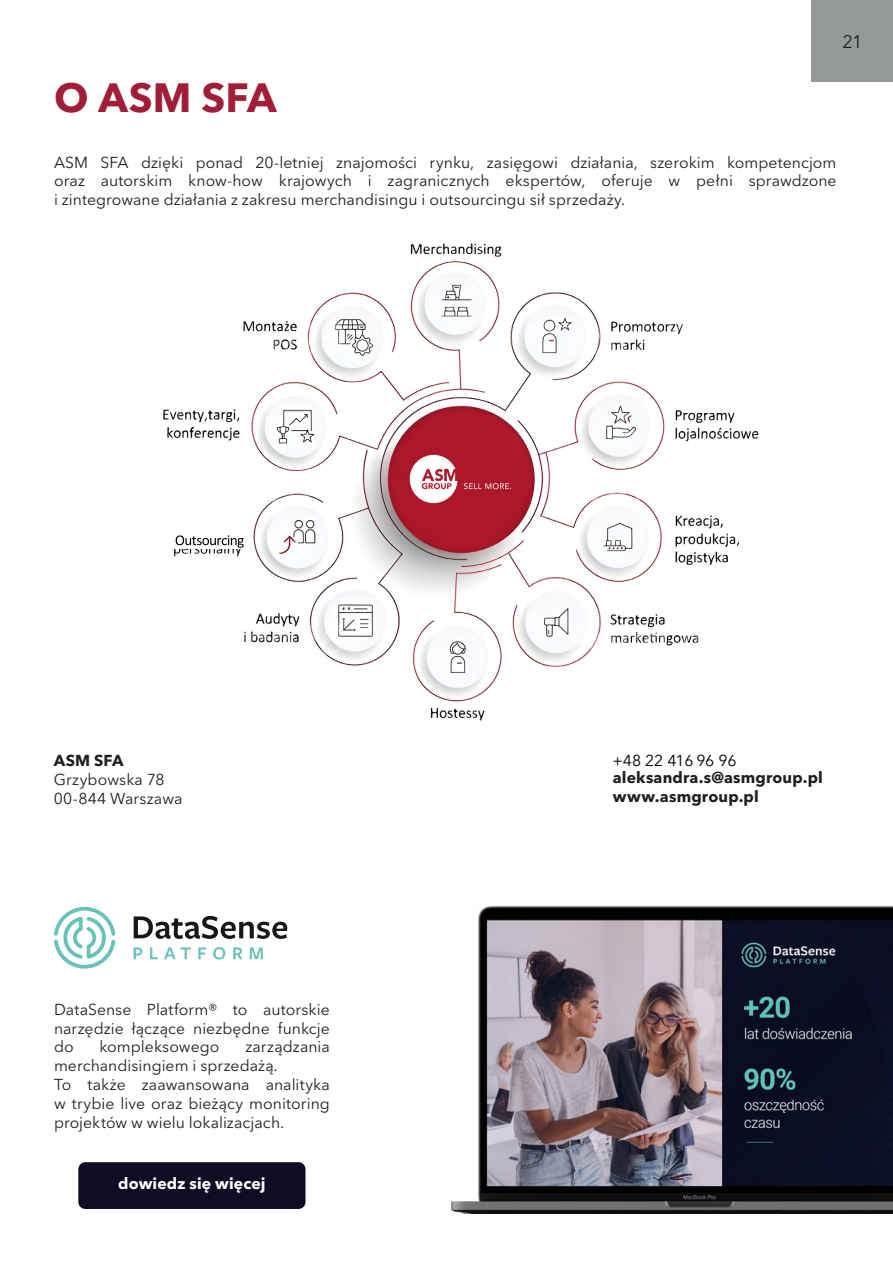
<style>
.page{position:relative;width:893px;height:1263px;background:#fff}
.page>*{position:absolute;margin:0;border:0;box-sizing:border-box;transform-origin:0 0}
.zwykły_tekst_większy_ciut{font:700 40.5px "Avenir Next LT Pro";letter-spacing:-.005em;color:#a11e39}
.t1{font:18px "Avenir Next LT Pro";color:#231f20}
.zwykły_tekst_większy_ciut-2{font:15.75px/18.9px "Avenir Next LT Pro";color:#231f20;text-align:justify}
.zwykły_tekst_mały{font:700 15.75px "Avenir Next LT Pro";letter-spacing:.01em;color:#231f20}
.zwykły_tekst_mały-2{font:15.75px "Avenir Next LT Pro";letter-spacing:.01em;color:#231f20}
.zwykły_tekst_większy_ciut-3{font:700 15.75px "Avenir Next LT Pro";letter-spacing:.01em;color:#fff}
.t2{font:15.75px "Avenir Next LT Pro";color:#000}
</style>
<div class="page">
<div style="left:812px;top:0;width:81px;height:81px;background:#969999"></div>
<img style="left:451px;top:905px;width:442px;height:308px">
<img style="left:163px;top:243px;width:596px;height:478px">
<svg style="left:134px;top:916px;width:153px;height:23px"></svg>
<svg style="left:134px;top:947px;width:8px;height:12px"></svg>
<svg style="left:150px;top:947px;width:8px;height:12px"></svg>
<svg style="left:164px;top:947px;width:27px;height:12px"></svg>
<svg style="left:198px;top:947px;width:8px;height:12px"></svg>
<svg style="left:213px;top:947px;width:12px;height:12px"></svg>
<svg style="left:233px;top:947px;width:10px;height:12px"></svg>
<svg style="left:250px;top:947px;width:13px;height:12px"></svg>
<svg style="left:54px;top:907px;width:61px;height:62px"></svg>
<div style="left:78px;top:1162px;width:227px;height:47px;background:#0f0d24;border-radius:7px"></div>
<div style="left:160px;top:522px;width:89px;height:27px;background:#fff"></div>
<svg style="left:176px;top:535px;width:68px;height:13px"></svg>
<p class="zwykły_tekst_większy_ciut" style="left:54px;top:73px;width:224px">O ASM SFA</p>
<p class="t1" style="left:842px;top:31px;width:22px">21</p>
<p class="zwykły_tekst_większy_ciut-2" style="left:54px;top:153px;width:784px">ASM SFA dzięki ponad 20-letniej znajomości rynku, zasięgowi działania, szerokim kompetencjom oraz autorskim know-how krajowych i zagranicznych ekspertów, oferuje w pełni sprawdzone i zintegrowane działania z zakresu merchandisingu i outsourcingu sił sprzedaży.</p>
<p class="zwykły_tekst_mały" style="left:54px;top:751px;width:71px">ASM SFA</p>
<p class="zwykły_tekst_mały-2" style="left:54px;top:770px;width:112px">Grzybowska 78</p>
<p class="zwykły_tekst_mały-2" style="left:54px;top:789px;width:130px">00-844 Warszawa</p>
<p class="zwykły_tekst_większy_ciut-2" style="left:54px;top:999px;width:277px">DataSense Platform® to autorskie narzędzie łączące niezbędne funkcje do</p>
<p class="zwykły_tekst_większy_ciut-2" style="left:54px;top:1037px;width:277px;text-indent:191px">zarządzania merchandisingiem i sprzedażą.</p>
<p class="zwykły_tekst_większy_ciut-2" style="left:54px;top:1075px;width:277px">To także zaawansowana analityka w trybie live oraz bieżący monitoring projektów w wielu lokalizacjach.</p>
<p class="zwykły_tekst_większy_ciut-2" style="left:100px;top:1037px;width:121px">kompleksowego</p>
<p class="zwykły_tekst_większy_ciut-3" style="left:118px;top:1174px;width:149px">dowiedz się więcej</p>
<p class="t2" style="left:612px;top:751px;width:126px">+48 22 416 96 96</p>
<p class="zwykły_tekst_mały" style="left:613px;top:768px;width:212px">aleksandra.s@asmgroup.pl</p>
<p class="zwykły_tekst_mały" style="left:613px;top:787px;width:148px">www.asmgroup.pl</p>
</div>
